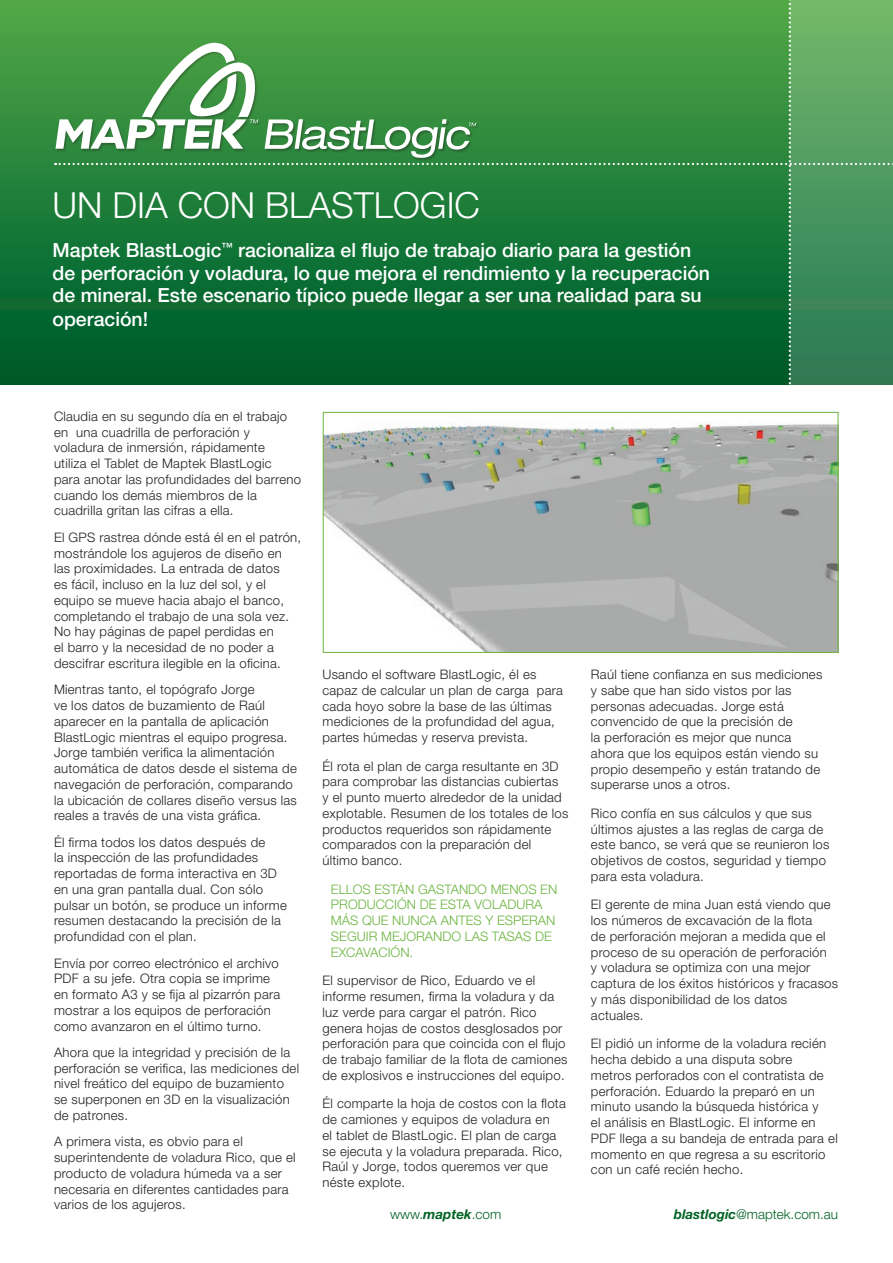
<style>
.page{position:relative;width:893px;height:1263px;background:#fff}
.page>*{position:absolute;margin:0;border:0;box-sizing:border-box;transform-origin:0 0}
.t1{font:300 36px "Helvetica Neue LT Std";color:#fff}
.t2{font:500 19.5px/22.5px "Helvetica Neue LT Std";color:#fff}
.t3{font:300 13.5px "Helvetica Neue LT Std";color:#006224}
.t4{font:300 13.2px/15.8px "Helvetica Neue LT Std";letter-spacing:.02em;color:#231f20}
.t5{font:300 13.2px "Helvetica Neue LT Std";color:#6cb43f}
.s1{font-weight:700;font-style:italic}
</style>
<div class="page">
<div style="left:0;top:0;width:893px;height:384px;background:linear-gradient(to bottom,#51a848,#00582b)"></div>
<img style="left:325px;top:422px;width:511px;height:229px">
<div style="left:323px;top:412px;width:515px;height:241px;border:1px solid #6cb43f"></div>
<svg style="left:55px;top:0;width:838px;height:385px;background:#2d8543"></svg>
<h1 class="t1" style="left:52px;top:183px;width:151px">Un dia con</h1>
<h1 class="t1" style="left:265px;top:183px;width:24px">blastlog</h1>
<h1 class="t1" style="left:447px;top:183px;width:28px">ic</h1>
<h2 class="t2" style="left:52px;top:239px;width:659px">Maptek BlastLogic<sup>™</sup> racionaliza el flujo de trabajo diario para la gestión de perforación y voladura, lo que mejora el rendimiento y la recuperación de mineral. Este escenario típico puede llegar a ser una realidad para su</h2>
<h2 class="t2" style="left:53px;top:308px;width:97px">operación!</h2>
<p class="t4" style="left:54px;top:408px;width:249px">Claudia en su segundo día en el trabajo en una cuadrilla de perforación y voladura de inmersión, rápidamente<br>utiliza el Tablet de Maptek BlastLogic<br>para anotar las profundidades del barreno cuando los demás miembros de la cuadrilla gritan las cifras a ella.</p>
<p class="t4" style="left:54px;top:529px;width:249px">El GPS rastrea dónde está él en el patrón, mostrándole los agujeros de diseño en<br>las proximidades. La entrada de datos<br>es fácil, incluso en la luz del sol, y el equipo se mueve hacia abajo el banco, completando el trabajo de una sola vez.<br>No hay páginas de papel perdidas en<br>el barro y la necesidad de no poder a descifrar escritura ilegible en la oficina.</p>
<p class="t4" style="left:54px;top:681px;width:244px">Mientras tanto, el topógrafo Jorge<br>ve los datos de buzamiento de Raúl aparecer en la pantalla de aplicación BlastLogic mientras el equipo progresa.<br>Jorge también verifica la alimentación automática de datos desde el sistema de navegación de perforación, comparando la ubicación de collares diseño versus las reales a través de una vista gráfica.</p>
<p class="t4" style="left:54px;top:834px;width:234px">Él firma todos los datos después de<br>la inspección de las profundidades reportadas de forma interactiva en 3D en una gran pantalla dual. Con sólo pulsar un botón, se produce un informe resumen destacando la precisión de la profundidad con el plan.</p>
<p class="t4" style="left:54px;top:955px;width:228px">Envía por correo electrónico el archivo PDF a su jefe. Otra copia se imprime en formato A3 y se fija al pizarrón para mostrar a los equipos de perforación como avanzaron en el último turno.</p>
<p class="t4" style="left:54px;top:1044px;width:247px">Ahora que la integridad y precisión de la perforación se verifica, las mediciones del nivel freático del equipo de buzamiento se superponen en 3D en la visualización de patrones.</p>
<p class="t4" style="left:54px;top:1133px;width:243px">A primera vista, es obvio para el superintendente de voladura Rico, que el producto de voladura húmeda va a ser necesaria en diferentes cantidades para varios de los agujeros.</p>
<p class="t4" style="left:322px;top:666px;width:242px">Usando el software BlastLogic, él es capaz de calcular un plan de carga para cada hoyo sobre la base de las últimas mediciones de la profundidad del agua, partes húmedas y reserva prevista.</p>
<p class="t4" style="left:322px;top:758px;width:247px">Él rota el plan de carga resultante en 3D para comprobar las distancias cubiertas<br>y el punto muerto alrededor de la unidad explotable. Resumen de los totales de los productos requeridos son rápidamente comparados con la preparación del último banco.</p>
<p class="t5" style="left:331px;top:881px;width:17px">Ellos</p>
<p class="t5" style="left:374px;top:881px;width:54px">estángastando</p>
<p class="t5" style="left:491px;top:881px;width:10px">menos</p>
<p class="t5" style="left:540px;top:881px;width:9px">en</p>
<p class="t5" style="left:331px;top:897px;width:10px">producc</p>
<p class="t5" style="left:394px;top:897px;width:55px">ión de esta</p>
<p class="t5" style="left:474px;top:897px;width:18px">voladura</p>
<p class="t5" style="left:331px;top:912px;width:72px">más que nunca</p>
<p class="t5" style="left:441px;top:912px;width:10px">antes</p>
<p class="t5" style="left:485px;top:912px;width:21px">y esperan</p>
<p class="t5" style="left:331px;top:928px;width:10px">segu</p>
<p class="t5" style="left:366px;top:928px;width:26px">ir mejorando</p>
<p class="t5" style="left:465px;top:928px;width:9px">las</p>
<p class="t5" style="left:492px;top:928px;width:9px">tasas</p>
<p class="t5" style="left:535px;top:928px;width:9px">de</p>
<p class="t5" style="left:331px;top:944px;width:84px">excavac ión.</p>
<p class="t4" style="left:322px;top:972px;width:247px">El supervisor de Rico, Eduardo ve el informe resumen, firma la voladura y da luz verde para cargar el patrón. Rico genera hojas de costos desglosados por perforación para que coincida con el flujo de trabajo familiar de la flota de camiones de explosivos e instrucciones del equipo.</p>
<p class="t4" style="left:322px;top:1095px;width:245px">Él comparte la hoja de costos con la flota de camiones y equipos de voladura en<br>el tablet de BlastLogic. El plan de carga se ejecuta y la voladura preparada. Rico, Raúl y Jorge, todos queremos ver que néste explote.</p>
<p class="t4" style="left:591px;top:666px;width:233px">Raúl tiene confianza en sus mediciones y sabe que han sido vistos por las personas adecuadas. Jorge está convencido de que la precisión de<br>la perforación es mejor que nunca ahora que los equipos están viendo su propio desempeño y están tratando de superarse unos a otros.</p>
<p class="t4" style="left:591px;top:805px;width:240px">Rico confía en sus cálculos y que sus últimos ajustes a las reglas de carga de este banco, se verá que se reunieron los objetivos de costos, seguridad y tiempo para esta voladura.</p>
<p class="t4" style="left:591px;top:897px;width:249px">El gerente de mina Juan está viendo que los números de excavación de la flota<br>de perforación mejoran a medida que el proceso de su operación de perforación<br>y voladura se optimiza con una mejor captura de los éxitos históricos y fracasos y más disponibilidad de los datos actuales.</p>
<p class="t4" style="left:591px;top:1035px;width:248px">El pidió un informe de la voladura recién hecha debido a una disputa sobre<br>metros perforados con el contratista de perforación. Eduardo la preparó en un minuto usando la búsqueda histórica y<br>el análisis en BlastLogic. El informe en PDF llega a su bandeja de entrada para el momento en que regresa a su escritorio con un café recién hecho.</p>
<p class="t3" style="left:390px;top:1205px;width:113px">www.<span class="s1">maptek</span>.com</p>
<p class="t3" style="left:674px;top:1206px;width:166px"><span class="s1">blastlogic</span>@maptek.com.au</p>
</div>
